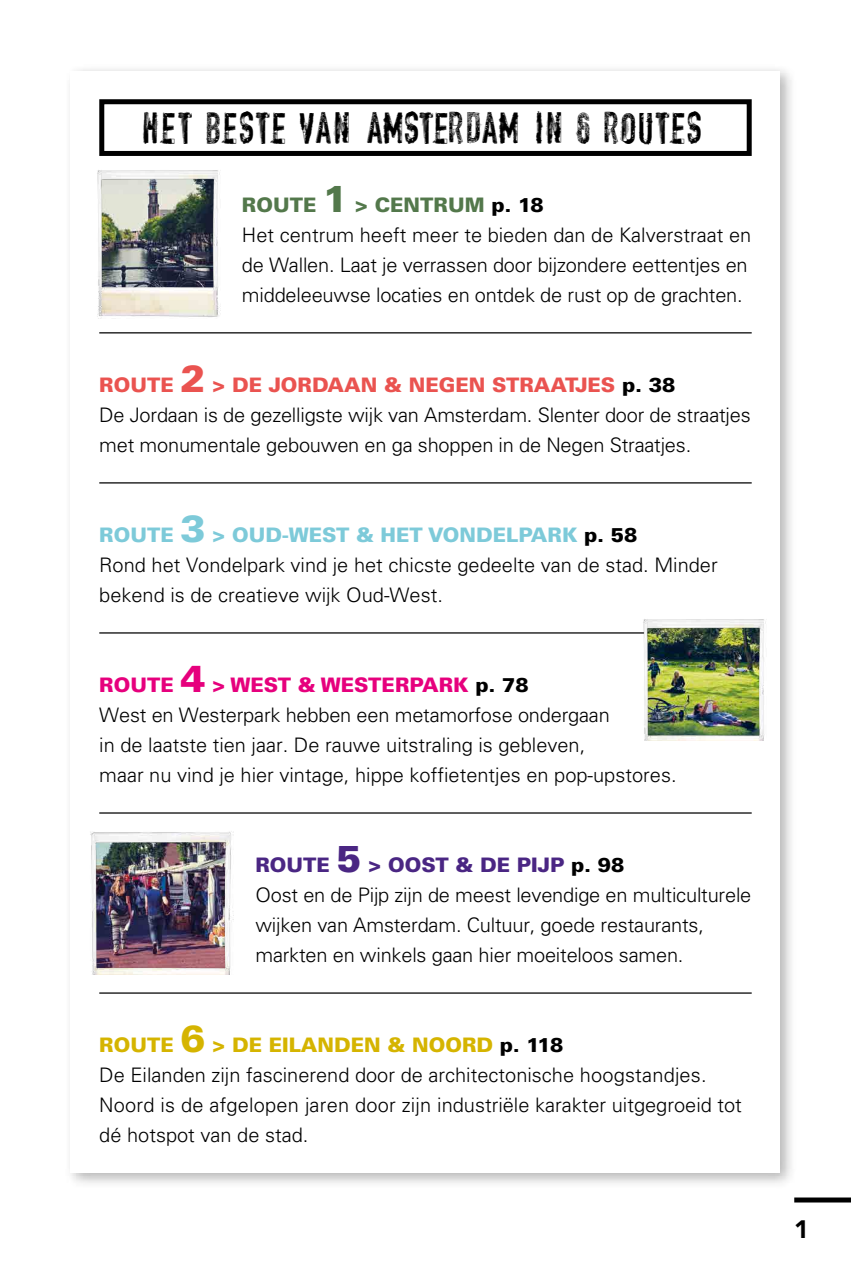
<style>
.page{position:relative;width:851px;height:1276px;background:#fff}
.page>*{position:absolute;margin:0;border:0;box-sizing:border-box;transform-origin:0 0}
.t1{font:37.5px "vtksencounter";letter-spacing:-.095em;color:#000}
.t2{font:900 25px "Avenir LT Std";color:#000}
.t3{font:300 20px/30px "Univers LT Std";letter-spacing:-.01em;color:#000}
.s1{font-weight:900;color:#53784b}
.s2{font-weight:900;font-size:37.5px;color:#53784b}
.s3{font-weight:900}
.s4{font-weight:900;color:#ea5350}
.s5{font-weight:900;font-size:37.5px;color:#ea5350}
.s6{font-weight:900;color:#7dcad9}
.s7{font-weight:900;font-size:37.5px;color:#7dcad9}
.s8{font-weight:900;color:#e6007d}
.s9{font-weight:900;font-size:37.5px;color:#e6007d}
.s10{font-weight:900;color:#4a2683}
.s11{font-weight:900;font-size:37.5px;color:#4a2683}
.s12{font-weight:900;color:#d5b400}
.s13{font-weight:900;font-size:37.5px;color:#d5b400}
</style>
<div class="page">
<div style="left:794px;top:1197px;width:56px;height:5px;background:#000"></div>
<div style="left:64px;top:64px;width:733px;height:1125px;background:#000;opacity:.3"></div>
<div style="left:71px;top:71px;width:709px;height:1101px;background:#fff"></div>
<div style="left:99px;top:99px;width:652px;height:57px;border:5px solid #000"></div>
<hr style="left:99px;top:332px;width:652px;height:1px;background:#000">
<hr style="left:99px;top:632px;width:652px;height:1px;background:#000">
<hr style="left:99px;top:482px;width:652px;height:1px;background:#000">
<hr style="left:99px;top:812px;width:652px;height:1px;background:#000">
<hr style="left:99px;top:992px;width:652px;height:1px;background:#000">
<img style="left:97px;top:170px;width:124px;height:148px">
<img style="left:638px;top:619px;width:128px;height:121px">
<img style="left:90px;top:831px;width:144px;height:143px">
<h1 class="t1" style="left:143px;top:109px;width:566px">HET BESTE VAN AMSTERDAM IN 6 ROUTES</h1>
<p class="t3" style="left:242px;top:190px;width:511px"><span class="s1">ROUTE</span> <span class="s2">1</span> <span class="s1">&gt; CENTRUM</span> <span class="s3">p. 18<br></span>Het centrum heeft meer te bieden dan de Kalverstraat en de Wallen. Laat je verrassen door bijzondere eettentjes en middeleeuwse locaties en ontdek de rust op de grachten.</p>
<p class="t3" style="left:99px;top:370px;width:653px"><span class="s4">ROUTE</span> <span class="s5">2</span> <span class="s4">&gt; DE JORDAAN &amp; NEGEN STRAATJES</span> <span class="s3">p. 38<br></span>De Jordaan is de gezelligste wijk van Amsterdam. Slenter door de straatjes met monumentale gebouwen en ga shoppen in de Negen Straatjes.</p>
<p class="t3" style="left:99px;top:520px;width:620px"><span class="s6">ROUTE</span> <span class="s7">3</span> <span class="s6">&gt; OUD-WEST &amp; HET VONDELPARK</span> <span class="s3">p. 58<br></span>Rond het Vondelpark vind je het chicste gedeelte van de stad. Minder bekend is de creatieve wijk Oud-West.</p>
<p class="t3" style="left:99px;top:670px;width:578px"><span class="s8">ROUTE</span> <span class="s9">4</span> <span class="s8">&gt; WEST &amp; WESTERPARK</span> <span class="s3">p. 78<br></span>West en Westerpark hebben een metamorfose ondergaan<br>in de laatste tien jaar. De rauwe uitstraling is gebleven,<br>maar nu vind je hier vintage, hippe koffietentjes en pop-upstores.</p>
<p class="t3" style="left:255px;top:850px;width:497px"><span class="s10">ROUTE</span> <span class="s11">5</span> <span class="s10">&gt; OOST &amp; DE PIJP</span> <span class="s3">p. 98<br></span>Oost en de Pijp zijn de meest levendige en multiculturele wijken van Amsterdam. Cultuur, goede restaurants, markten en winkels gaan hier moeiteloos samen.</p>
<p class="t3" style="left:99px;top:1030px;width:644px"><span class="s12">ROUTE</span> <span class="s13">6</span> <span class="s12">&gt; DE EILANDEN &amp; NOORD</span> <span class="s3">p. 118<br></span>De Eilanden zijn fascinerend door de architectonische hoogstandjes.<br>Noord is de afgelopen jaren door zijn industriële karakter uitgegroeid tot dé hotspot van de stad.</p>
<p class="t2" style="left:794px;top:1214px;width:16px">1</p>
</div>
